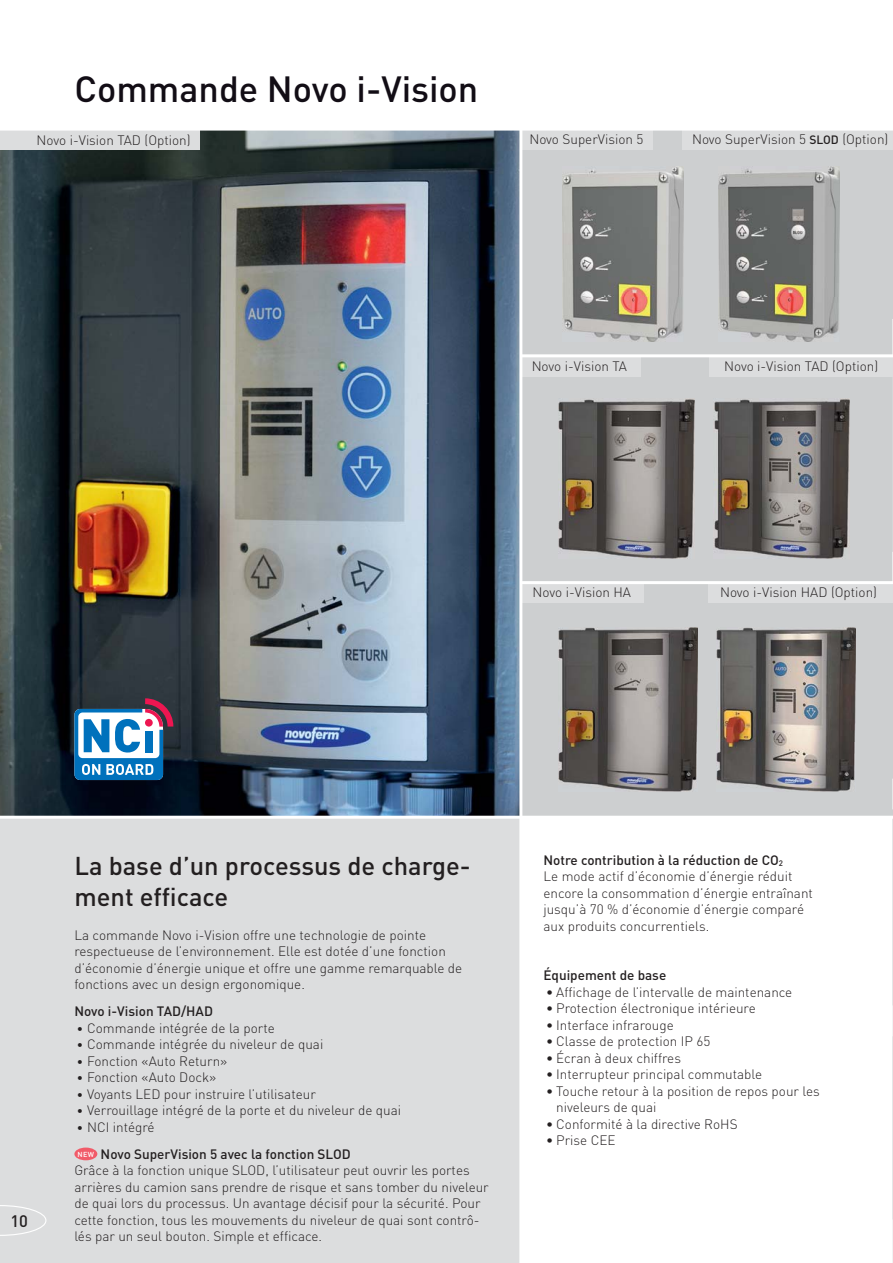
<style>
.page{position:relative;width:893px;height:1263px;background:#fff}
.page>*{position:absolute;margin:0;border:0;box-sizing:border-box;transform-origin:0 0}
.t1{font:500 36px "DIN Pro";color:#120d15}
.t2{font:500 25.5px/31.5px "DIN Pro";color:#231f20}
.t3{font:500 16.5px "DIN Pro";color:#231f20}
.t4{font:300 13.5px/16.5px "DIN Pro";color:#231f20}
.t5{font:500 13.5px/27.2px "DIN Pro";color:#231f20}
.s1{font-weight:500;font-size:12px}
.s2{font-weight:400;font-size:12px}
.s3{font-weight:300}
.s4{font-weight:500}
.s5{font-weight:400}
</style>
<div class="page">
<div style="left:520px;top:129px;width:373px;height:457px;background:#cdcfd0"></div>
<div style="left:0;top:817px;width:521px;height:446px;background:#dcddde"></div>
<div style="left:520px;top:583px;width:373px;height:234px;background:#cdcfd0"></div>
<img style="left:892px;top:129px;width:1px;height:227px">
<img style="left:892px;top:809px;width:1px;height:227px">
<img style="left:892px;top:583px;width:1px;height:226px">
<img style="left:0;top:131px;width:519px;height:685px">
<img style="left:558px;top:627px;width:140px;height:164px">
<img style="left:716px;top:627px;width:140px;height:164px">
<svg style="left:74px;top:698px;width:99px;height:82px"></svg>
<img style="left:892px;top:1036px;width:1px;height:227px">
<img style="left:558px;top:399px;width:136px;height:159px">
<img style="left:714px;top:399px;width:135px;height:159px">
<img style="left:719px;top:166px;width:120px;height:176px">
<img style="left:563px;top:166px;width:120px;height:176px">
<div style="left:0;top:129px;width:200px;height:21px;background:#dcddde"></div>
<div style="left:682px;top:129px;width:211px;height:21px;background:#dcddde"></div>
<div style="left:521px;top:129px;width:132px;height:21px;background:#dcddde"></div>
<div style="left:709px;top:356px;width:184px;height:20px;background:#dcddde"></div>
<div style="left:708px;top:582px;width:185px;height:21px;background:#dcddde"></div>
<div style="left:521px;top:356px;width:120px;height:20px;background:#dcddde"></div>
<div style="left:521px;top:582px;width:123px;height:21px;background:#dcddde"></div>
<div style="left:74px;top:1147px;width:23px;height:13px;background:#f15b69;border-radius:50%"></div>
<svg style="left:0;top:1205px;width:46px;height:31px"></svg>
<hr style="left:0;top:128px;width:893px;height:3px;background:#fff">
<hr style="left:0;top:816px;width:893px;height:3px;background:#fff">
<hr style="left:521px;top:581px;width:372px;height:3px;background:#fff">
<hr style="left:521px;top:354px;width:372px;height:3px;background:#fff">
<hr style="left:519px;top:129px;width:3px;height:1134px;background:#fff">
<h1 class="t1" style="left:74px;top:76px;width:405px">Commande Novo i-Vision</h1>
<p class="t4" style="left:37px;top:134px;width:156px">Novo i-Vision TAD (Option)</p>
<p class="t4" style="left:529px;top:133px;width:116px">Novo SuperVision 5</p>
<p class="t4" style="left:692px;top:133px;width:198px">Novo SuperVision 5 <span class="s1">SLOD</span> (Option)</p>
<p class="t4" style="left:532px;top:359px;width:97px">Novo i-Vision TA</p>
<p class="t4" style="left:533px;top:586px;width:100px">Novo i-Vision HA</p>
<p class="t4" style="left:724px;top:359px;width:156px">Novo i-Vision TAD (Option)</p>
<p class="t4" style="left:720px;top:586px;width:159px">Novo i-Vision HAD (Option)</p>
<p class="t3" style="left:10px;top:1215px;width:19px">10</p>
<h2 class="t2" style="left:74px;top:853px;width:398px">La base d’un processus de charge&shy;ment efficace</h2>
<p class="t4" style="left:74px;top:928px;width:389px">La commande Novo i-Vision offre une technologie de pointe respectueuse de l’environnement. Elle est dotée d’une fonction d’économie d’énergie unique et offre une gamme remarquable de fonctions avec un design ergonomique.</p>
<p class="t5" style="left:74px;top:999px;width:140px">Novo i-Vision TAD/HAD</p>
<p class="t4" style="left:77px;top:1021px;width:199px"><span class="s2">•</span> Commande intégrée de la porte</p>
<p class="t4" style="left:77px;top:1038px;width:248px"><span class="s2">•</span> Commande intégrée du niveleur de quai</p>
<p class="t4" style="left:77px;top:1054px;width:152px"><span class="s2">•</span> Fonction «Auto Return»</p>
<p class="t4" style="left:77px;top:1071px;width:141px"><span class="s2">•</span> Fonction «Auto Dock»</p>
<p class="t4" style="left:77px;top:1087px;width:240px"><span class="s2">•</span> Voyants LED pour instruire l’utilisateur</p>
<p class="t4" style="left:77px;top:1104px;width:326px"><span class="s2">•</span> Verrouillage intégré de la porte et du niveleur de quai</p>
<p class="t5" style="left:77px;top:1115px;width:275px"><span class="s2">•</span> <span class="s3">NCI intégré<br></span><sup>NEW</sup> Novo SuperVision 5 avec la fonction SLOD</p>
<p class="t4" style="left:74px;top:1164px;width:416px">Grâce à la fonction unique SLOD, l’utilisateur peut ouvrir les portes arrières du camion sans prendre de risque et sans tomber du niveleur de quai lors du processus. Un avantage décisif pour la sécurité. Pour cette fonction, tous les mouvements du niveleur de quai sont contrô&shy;lés par un seul bouton. Simple et efficace.</p>
<p class="t4" style="left:543px;top:853px;width:271px"><span class="s4">Notre contribution à la réduction de CO</span><sub>2<br></sub>Le mode actif d’économie d’énergie réduit encore la consommation d’énergie entraînant jusqu’à 70 % d’économie d’énergie comparé aux produits concurrentiels.</p>
<p class="t5" style="left:543px;top:963px;width:124px">Équipement de base</p>
<p class="t4" style="left:546px;top:985px;width:248px"><span class="s5">•</span> Affichage de l’intervalle de maintenance</p>
<p class="t4" style="left:546px;top:1002px;width:211px"><span class="s5">•</span> Protection électronique intérieure</p>
<p class="t4" style="left:546px;top:1018px;width:129px"><span class="s5">•</span> Interface infrarouge</p>
<p class="t4" style="left:546px;top:1035px;width:166px"><span class="s5">•</span> Classe de protection IP 65</p>
<p class="t4" style="left:546px;top:1051px;width:137px"><span class="s5">•</span> Écran à deux chiffres</p>
<p class="t4" style="left:546px;top:1068px;width:218px"><span class="s5">•</span> Interrupteur principal commutable</p>
<p class="t4" style="left:556px;top:1084px;width:265px;text-indent:-10px"><span class="s5">•</span> Touche retour à la position de repos pour les niveleurs de quai</p>
<p class="t4" style="left:546px;top:1117px;width:193px"><span class="s5">•</span> Conformité à la directive RoHS</p>
<p class="t4" style="left:546px;top:1134px;width:71px"><span class="s5">•</span> Prise CEE</p>
</div>
